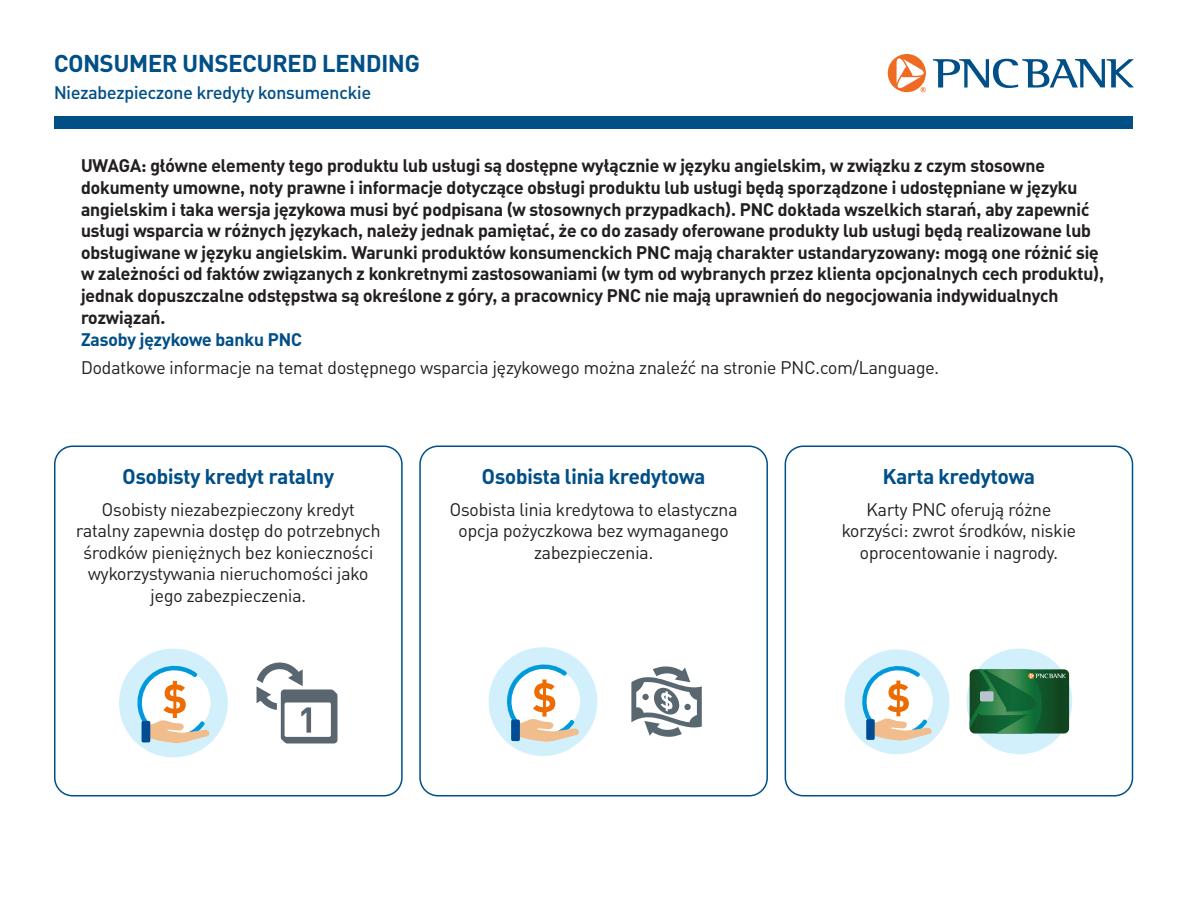
<style>
.page{position:relative;width:1188px;height:918px;background:#fff}
.page>*{position:absolute;margin:0;border:0;box-sizing:border-box;transform-origin:0 0}
.t1{font:700 24px "PNC Brand";color:#004f87}
.t2{font:700 21px "PNC Brand";color:#004f87}
.t3{font:700 18px/21.6px "PNC Brand";color:#231f20}
.t4{font:18px/21.6px "PNC Brand";color:#231f20;text-align:center}
.t5{font:500 18px "PNC Brand";color:#004f87}
.t6{font:700 18px "PNC Brand";color:#004f87}
</style>
<div class="page">
<div style="left:55px;top:116px;width:1078px;height:13px;background:#004f87"></div>
<svg style="left:888px;top:54px;width:38px;height:38px"></svg>
<svg style="left:933px;top:59px;width:201px;height:29px"></svg>
<div style="left:119px;top:649px;width:109px;height:108px;background:#d1f0fc;border-radius:50%"></div>
<svg style="left:132px;top:661px;width:78px;height:82px"></svg>
<div style="left:142px;top:721px;width:8px;height:21px;background:#004d96;border-radius:2px"></div>
<svg style="left:257px;top:662px;width:80px;height:81px"></svg>
<div style="left:54px;top:446px;width:349px;height:350px;border:2px solid #004f87;border-radius:18px"></div>
<div style="left:489px;top:647px;width:108px;height:109px;background:#d1f0fc;border-radius:50%"></div>
<svg style="left:502px;top:660px;width:77px;height:82px"></svg>
<div style="left:511px;top:720px;width:9px;height:21px;background:#004d96;border-radius:2px"></div>
<svg style="left:631px;top:666px;width:71px;height:71px"></svg>
<div style="left:419px;top:446px;width:349px;height:350px;border:2px solid #004f87;border-radius:18px"></div>
<div style="left:845px;top:649px;width:104px;height:105px;background:#d1f0fc;border-radius:50%"></div>
<svg style="left:858px;top:661px;width:74px;height:80px"></svg>
<div style="left:866px;top:719px;width:9px;height:21px;background:#004d96;border-radius:2px"></div>
<div style="left:967px;top:649px;width:105px;height:105px;background:#d1f0fc;border-radius:50%"></div>
<svg style="left:970px;top:669px;width:99px;height:65px;background:#22683b"></svg>
<div style="left:785px;top:446px;width:348px;height:350px;border:2px solid #004f87;border-radius:18px"></div>
<p class="t1" style="left:54px;top:48px;width:367px">CONSUMER UNSECURED LENDING</p>
<h1 class="t5" style="left:54px;top:81px;width:319px">Niezabezpieczone kredyty konsumenckie</h1>
<p class="t3" style="left:81px;top:154px;width:1025px">UWAGA: główne elementy tego produktu lub usługi są dostępne wyłącznie w języku angielskim, w związku z czym stosowne dokumenty umowne, noty prawne i informacje dotyczące obsługi produktu lub usługi będą sporządzone i udostępniane w języku angielskim i taka wersja językowa musi być podpisana (w stosownych przypadkach). PNC dokłada wszelkich starań, aby zapewnić usługi wsparcia w różnych językach, należy jednak pamiętać, że co do zasady oferowane produkty lub usługi będą realizowane lub obsługiwane w języku angielskim. Warunki produktów konsumenckich PNC mają charakter ustandaryzowany: mogą one różnić się w zależności od faktów związanych z konkretnymi zastosowaniami (w tym od wybranych przez klienta opcjonalnych cech produktu), jednak dopuszczalne odstępstwa są określone z góry, a pracownicy PNC nie mają uprawnień do negocjowania indywidualnych rozwiązań.</p>
<h2 class="t6" style="left:81px;top:327px;width:223px">Zasoby językowe banku PNC</h2>
<p class="t4" style="left:81px;top:356px;width:860px">Dodatkowe informacje na temat dostępnego wsparcia językowego można znaleźć na stronie PNC.com/Language.</p>
<h3 class="t2" style="left:123px;top:463px;width:213px">Osobisty kredyt ratalny</h3>
<p class="t4" style="left:76px;top:498px;width:306px">Osobisty niezabezpieczony kredyt ratalny zapewnia dostęp do potrzebnych środków pieniężnych bez konieczności wykorzystywania nieruchomości jako jego zabezpieczenia.</p>
<h3 class="t2" style="left:482px;top:463px;width:225px">Osobista linia kredytowa</h3>
<p class="t4" style="left:450px;top:498px;width:289px">Osobista linia kredytowa to elastyczna opcja pożyczkowa bez wymaganego zabezpieczenia.</p>
<h3 class="t2" style="left:883px;top:463px;width:154px">Karta kredytowa</h3>
<p class="t4" style="left:842px;top:498px;width:236px">Karty PNC oferują różne korzyści: zwrot środków, niskie oprocentowanie i nagrody.</p>
</div>
